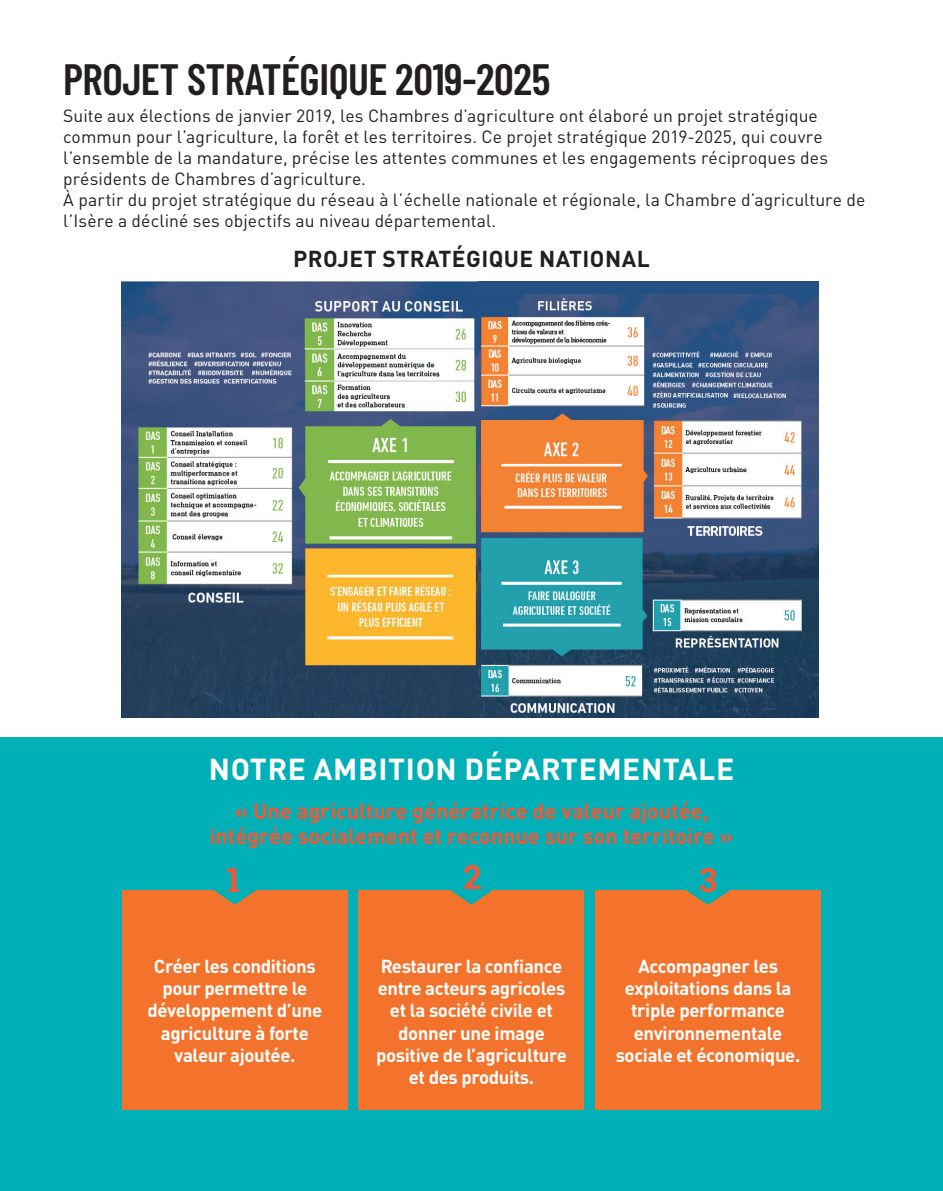
<style>
.page{position:relative;width:943px;height:1191px;background:#fff}
.page>*{position:absolute;margin:0;border:0;box-sizing:border-box;transform-origin:0 0}
.t1{font:600 43.75px "Barlow Condensed";letter-spacing:-.01em;color:#231f20}
.t2{font:33.07px "Roboto Slab";color:#f05937}
.t3{font:700 29.93px "DIN Pro";letter-spacing:.02em;color:#fff}
.t4{font:700 22.75px "DIN Pro";letter-spacing:.02em;color:#231f20}
.t5{font:700 21.53px/25.9px "DIN Pro";color:#f05937;text-align:center}
.t6{font:700 18.55px/22.2px "DIN Pro";letter-spacing:-.02em;color:#fff;text-align:center}
.t7{font:17.5px/21px "DIN Pro";letter-spacing:.005em;color:#231f20}
</style>
<div class="page">
<div style="left:0;top:737px;width:943px;height:454px;background:#00b0b6"></div>
<img style="left:122px;top:281px;width:356px;height:436px">
<div style="left:122px;top:890px;width:226px;height:220px;background:#f3732c"></div>
<svg style="left:213px;top:890px;width:43px;height:14px"></svg>
<div style="left:358px;top:890px;width:226px;height:220px;background:#f3732c"></div>
<svg style="left:450px;top:890px;width:43px;height:14px"></svg>
<div style="left:595px;top:890px;width:226px;height:220px;background:#f3732c"></div>
<svg style="left:685px;top:890px;width:45px;height:14px"></svg>
<div style="left:478px;top:281px;width:341px;height:436px;background:#235183"></div>
<img style="left:478px;top:295px;width:341px;height:422px">
<h1 class="t1" style="left:63px;top:48px;width:489px">PROJET STRATÉGIQUE 2019-2025</h1>
<p class="t7" style="left:63px;top:103px;width:804px">Suite aux élections de janvier 2019, les Chambres d’agriculture ont élaboré un projet stratégique commun pour l’agriculture, la forêt et les territoires. Ce projet stratégique 2019-2025, qui couvre l’ensemble de la mandature, précise les attentes communes et les engagements réciproques des présidents de Chambres d’agriculture.<br>À partir du projet stratégique du réseau à l’échelle nationale et régionale, la Chambre d’agriculture de l’Isère a décliné ses objectifs au niveau départemental.</p>
<h3 class="t4" style="left:293px;top:240px;width:358px">PROJET STRATÉGIQUE NATIONAL</h3>
<h3 class="t3" style="left:209px;top:744px;width:527px">NOTRE AMBITION DÉPARTEMENTALE</h3>
<p class="t5" style="left:210px;top:795px;width:525px">« Une agriculture génératrice de valeur ajoutée, intégrée socialement et reconnue sur son territoire »</p>
<h2 class="t2" style="left:226px;top:857px;width:14px">1</h2>
<p class="t6" style="left:147px;top:952px;width:176px">Créer les conditions pour permettre le développement d’une agriculture à forte valeur ajoutée.</p>
<h2 class="t2" style="left:463px;top:854px;width:20px">2</h2>
<p class="t6" style="left:376px;top:952px;width:192px">Restaurer la confiance entre acteurs agricoles et la société civile et donner une image positive de l’agriculture et des produits.</p>
<h2 class="t2" style="left:698px;top:857px;width:20px">3</h2>
<p class="t6" style="left:615px;top:952px;width:186px">Accompagner les exploitations dans la triple performance environnementale sociale et économique.</p>
</div>
